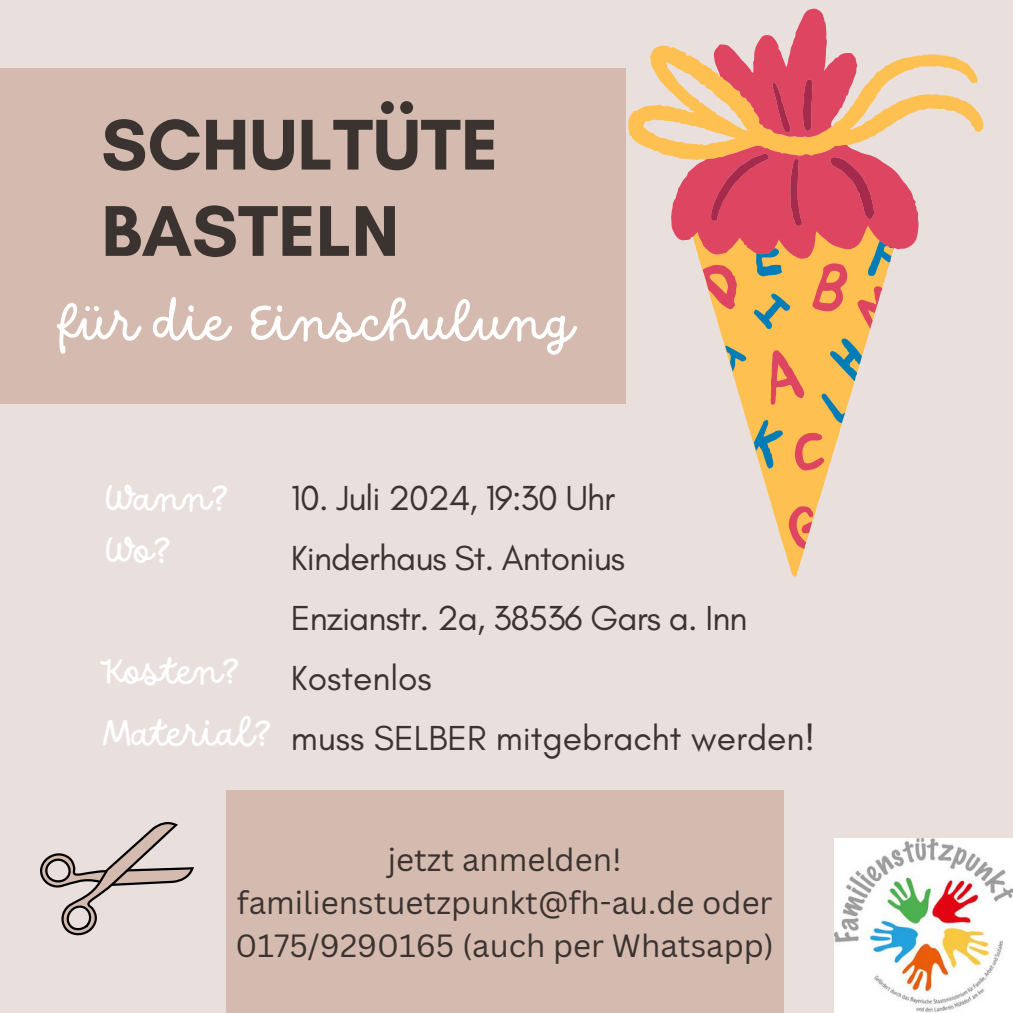
<style>
.page{position:relative;width:1013px;height:1013px;background:#fff}
.page>*{position:absolute;margin:0;border:0;box-sizing:border-box;transform-origin:0 0}
.t1{font:700 73.12px/86.2px "Glacial Indifference";color:#3b332f}
.t2{font:55px "DO Script Regular";color:#fff}
.t3{font:40.38px "DO Script Regular";letter-spacing:-.025em;color:#fff}
.t4{font:35.38px/60px "Glacial Indifference";letter-spacing:-.025em;color:#3b332f}
.t5{font:31.25px "Canva Sans";color:#3b332f}
</style>
<div class="page">
<div style="left:0;top:0;width:1012px;height:1012px;background:#e9dfdc"></div>
<div style="left:0;top:68px;width:625px;height:336px;background:#d4baaf"></div>
<div style="left:226px;top:790px;width:557px;height:222px;background:#d4baaf"></div>
<svg style="left:40px;top:822px;width:154px;height:114px"></svg>
<svg style="left:628px;top:45px;width:355px;height:531px"></svg>
<svg style="left:671px;top:9px;width:248px;height:540px"></svg>
<svg style="left:710px;top:78px;width:164px;height:148px;background:#df6864"></svg>
<svg style="left:725px;top:240px;width:169px;height:229px"></svg>
<img style="left:835px;top:838px;width:177px;height:174px">
<h4 class="t1" style="left:101px;top:101px;width:398px">SCHULTÜTE<br>BASTELN</h4>
<h3 class="t2" style="left:59px;top:291px;width:517px">für die Einschulung</h3>
<h3 class="t3" style="left:101px;top:474px;width:130px">Wann?</h3>
<p class="t3" style="left:101px;top:526px;width:72px">Wo?</p>
<p class="t3" style="left:101px;top:648px;width:141px">Kosten?</p>
<p class="t3" style="left:101px;top:709px;width:173px">Material?</p>
<h3 class="t4" style="left:291px;top:467px;width:525px">10. Juli 2024, 19:30 Uhr<br>Kinderhaus St. Antonius<br>Enzianstr. 2a, 38536 Gars a. Inn<br>Kostenlos<br>muss SELBER mitgebracht werden!</h3>
<p class="t5" style="left:388px;top:837px;width:235px">jetzt anmelden!</p>
<h1 class="t5" style="left:237px;top:880px;width:537px">familienstuetzpunkt@fh-au.de oder</h1>
<h2 class="t5" style="left:235px;top:923px;width:540px">0175/9290165 (auch per Whatsapp)</h2>
</div>
